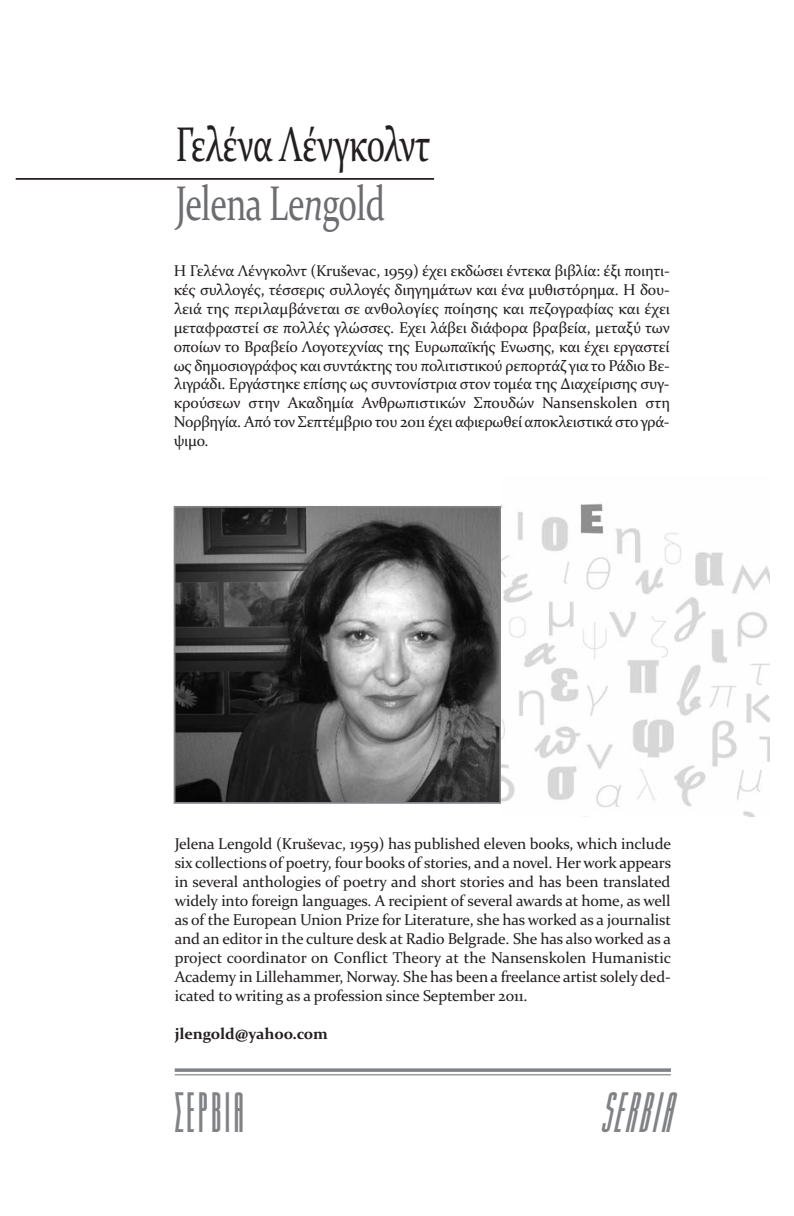
<style>
.page{position:relative;width:794px;height:1216px;background:#fff}
.page>*{position:absolute;margin:0;border:0;box-sizing:border-box;transform-origin:0 0}
.t1{font:49px/58.8px "Constantia";letter-spacing:-.015em;color:#231f20;scale:.7 1}
.t2{font:700 49px "CF Anteus Greek";letter-spacing:.05em;color:#808285}
.t3{font:italic 700 49px "CF Anteus Greek";color:#808285}
.t4{font:15.75px/18.9px "Constantia";letter-spacing:-.015em;color:#231f20;text-align:justify}
.t5{font:700 15.75px "Constantia";letter-spacing:-.01em;color:#231f20}
.s1{color:#6c6d70}
.s2{font-style:italic;color:#6c6d70}
</style>
<div class="page">
<hr style="left:175px;top:1068px;width:496px;height:3px;background:#808285">
<hr style="left:175px;top:1074px;width:496px;height:1px;background:#808285">
<img style="left:177px;top:509px;width:321px;height:291px">
<div style="left:174px;top:506px;width:327px;height:297px;border:2px solid #808285"></div>
<img style="left:501px;top:503px;width:269px;height:313px">
<hr style="left:16px;top:178px;width:418px;height:2px;background:#231f20">
<h1 class="t1" style="left:176px;top:115px;width:365px">Γελένα Λένγκολντ<br><span class="s1">Jelena Le</span><span class="s2">n</span><span class="s1">gold</span></h1>
<p class="t4" style="left:174px;top:261px;width:498px">H Γελένα Λένγκολντ (Kruševac, 1959) έχει εκδώσει έντεκα βιβλία: έξι ποιητι&shy;κές συλλογές, τέσσερις συλλογές διηγημάτων και ένα μυθιστόρημα. Η δου&shy;λειά της περιλαμβάνεται σε ανθολογίες ποίησης και πεζογραφίας και έχει μεταφραστεί σε πολλές γλώσσες. Εχει λάβει διάφορα βραβεία, μεταξύ των οποίων το Βραβείο Λογοτεχνίας της Ευρωπαϊκής Ενωσης, και έχει εργαστεί ως δημοσιογράφος και συντάκτης του πολιτιστικού ρεπορτάζ για το Ράδιο Βε&shy;λιγράδι. Εργάστηκε επίσης ως συντονίστρια στον τομέα της Διαχείρισης συγ&shy;κρούσεων στην Ακαδημία Ανθρωπιστικών Σπουδών Nansenskolen στη Νορβηγία. Από τον Σεπτέμβριο του 2011 έχει αφιερωθεί αποκλειστικά στο γρά&shy;ψιμο.</p>
<p class="t4" style="left:175px;top:834px;width:498px">Jelena Lengold (Kruševac, 1959) has published eleven books, which include six collections of poetry, four books of stories, and a novel. Her work appears in several anthologies of poetry and short stories and has been translated widely into foreign languages. A recipient of several awards at home, as well as of the European Union Prize for Literature, she has worked as a journalist and an editor in the culture desk at Radio Belgrade. She has also worked as a project coordinator on Conflict Theory at the Nansenskolen Humanistic Academy in Lillehammer, Norway. She has been a freelance artist solely ded&shy;icated to writing as a profession since September 2011.</p>
<p class="t5" style="left:175px;top:1023px;width:155px">jlengold@yahoo.com</p>
<h1 class="t2" style="left:175px;top:1087px;width:71px">ΣΕΡΒΙΑ</h1>
<h1 class="t3" style="left:599px;top:1087px;width:84px">SERBIA</h1>
</div>
